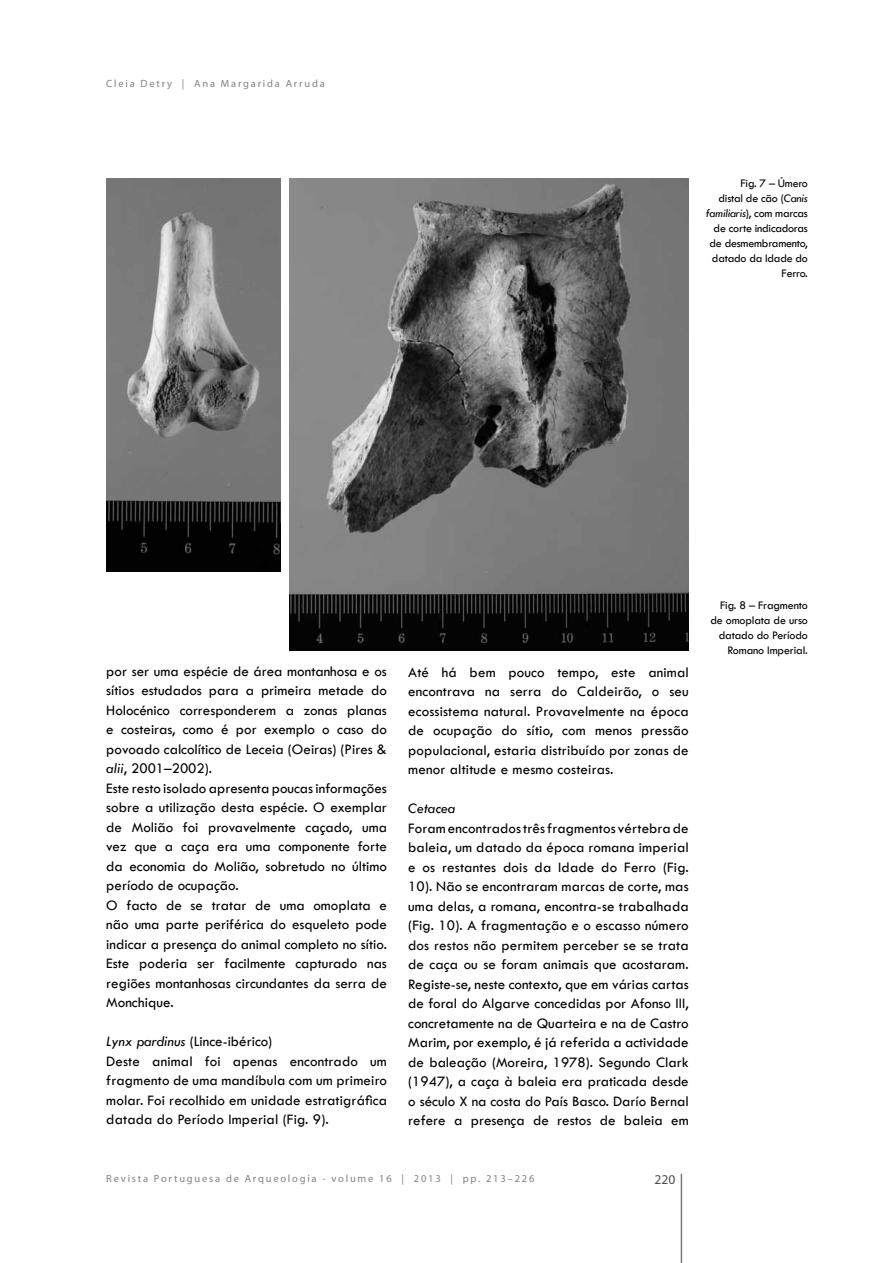
<style>
.page{position:relative;width:893px;height:1263px;background:#fff}
.page>*{position:absolute;margin:0;border:0;box-sizing:border-box;transform-origin:0 0}
.t1{font:15px/19.5px "Tw Cen";color:#000}
.t2{font:italic 15px "Tw Cen";color:#000}
.t3{font:13.5px "Myriad Pro";color:#4d4d4f}
.t4{font:12px/15px "Tw Cen";letter-spacing:-.02em;color:#000;text-align:right}
.t5{font:10.5px "Myriad Pro";letter-spacing:.17em;color:#808285}
.s1{font-style:italic}
</style>
<div class="page">
<hr style="left:681px;top:1174px;width:1px;height:89px;background:#77787b">
<img style="left:106px;top:179px;width:175px;height:393px">
<img style="left:289px;top:179px;width:400px;height:471px">
<p class="t5" style="left:106px;top:77px;width:220px">Cleia Detry | Ana Margarida Arruda</p>
<p class="t4" style="left:706px;top:176px;width:103px">Fig. 7 – Úmero<br>distal de cão (<span class="s1">Canis familiaris</span>), com marcas de corte indicadoras de desmembramento, datado da Idade do<br>Ferro.</p>
<p class="t1" style="left:106px;top:661px;width:282px">por ser uma espécie de área montanhosa e os sítios estudados para a primeira metade do Holocénico corresponderem a zonas planas e costeiras, como é por exemplo o caso do povoado calcolítico de Leceia (Oeiras) (Pires &amp; <span class="s1">alii</span>, 2001–2002).<br>Este resto isolado apresenta poucas informações sobre a utilização desta espécie. O exemplar de Molião foi provavelmente caçado, uma vez que a caça era uma componente forte da economia do Molião, sobretudo no último período de ocupação.<br>O facto de se tratar de uma omoplata e não uma parte periférica do esqueleto pode indicar a presença do animal completo no sítio.<br>Este poderia ser facilmente capturado nas regiões montanhosas circundantes da serra de Monchique.</p>
<p class="t1" style="left:106px;top:1032px;width:282px"><span class="s1">Lynx pardinus</span> (Lince-ibérico)<br>Deste animal foi apenas encontrado um fragmento de uma mandíbula com um primeiro molar. Foi recolhido em unidade estratigráfica datada do Período Imperial (Fig. 9).</p>
<p class="t1" style="left:408px;top:662px;width:282px;text-align:justify">Até há bem pouco tempo, este animal encontrava na serra do Caldeirão, o seu ecossistema natural. Provavelmente na época de ocupação do sítio, com menos pressão populacional, estaria distribuído por zonas de menor altitude e mesmo costeiras.</p>
<p class="t2" style="left:408px;top:799px;width:49px">Cetacea</p>
<p class="t1" style="left:408px;top:818px;width:282px;text-align:justify">Foram encontrados três fragmentos vértebra de baleia, um datado da época romana imperial e os restantes dois da Idade do Ferro (Fig.<br>10). Não se encontraram marcas de corte, mas uma delas, a romana, encontra-se trabalhada (Fig. 10). A fragmentação e o escasso número dos restos não permitem perceber se se trata de caça ou se foram animais que acostaram.<br>Registe-se, neste contexto, que em várias cartas de foral do Algarve concedidas por Afonso III, concretamente na de Quarteira e na de Castro Marim, por exemplo, é já referida a actividade de baleação (Moreira, 1978). Segundo Clark (1947), a caça à baleia era praticada desde o século X na costa do País Basco. Darío Bernal refere a presença de restos de baleia em</p>
<p class="t5" style="left:106px;top:1171px;width:430px">Revista Portuguesa de Arqueologia - volume 16 | 2013 | pp. 213–226</p>
<p class="t3" style="left:655px;top:1171px;width:22px">220</p>
<p class="t4" style="left:710px;top:598px;width:99px">Fig. 8 – Fragmento de omoplata de urso datado do Período<br>Romano Imperial.</p>
</div>
